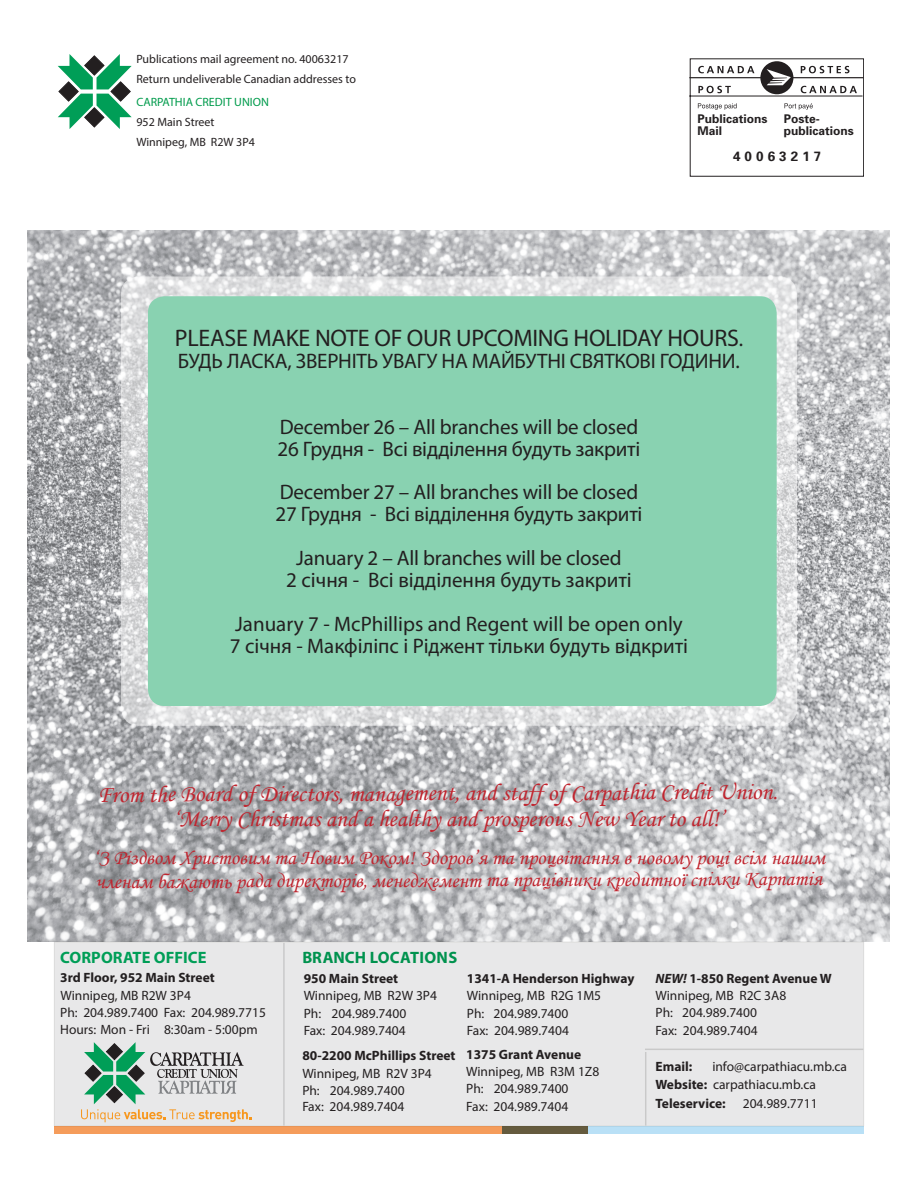
<style>
.page{position:relative;width:918px;height:1188px;background:#fff}
.page>*{position:absolute;margin:0;border:0;box-sizing:border-box;transform-origin:0 0}
.t1{font:24px "Monotype Corsiva";color:#c0252f}
.t2{font:24px "Myriad Pro";letter-spacing:-.01em;color:#231f20}
.t3{font:21px "Myriad Pro";letter-spacing:-.01em;color:#231f20}
.t4{font:21px "Monotype Corsiva";color:#c0252f}
.t5{font:700 16.5px "Myriad Pro";letter-spacing:.02em;color:#00924e}
.t6{font:700 16.5px "Myriad Pro";color:#009e57}
.t7{font:13.5px "Myriad Pro";color:#231f20}
.t8{font:700 13.5px "Myriad Pro";color:#231f20}
.t9{font:700 13.5px "Univers";letter-spacing:.3em;color:#231f20}
.t10{font:12px "Myriad Pro";color:#231f20}
.t11{font:700 12px/12px "Univers";color:#231f20}
.t12{font:12px "Myriad Pro";color:#009b4c}
.s1{font-size:21px}
.s2{font-style:italic}
.s3{font-weight:700}
</style>
<div class="page">
<div style="left:588px;top:1126px;width:276px;height:8px;background:#b9e0f6"></div>
<div style="left:502px;top:1126px;width:86px;height:8px;background:#655b3e"></div>
<div style="left:54px;top:1126px;width:448px;height:8px;background:#f59c5b"></div>
<img style="left:27px;top:230px;width:863px;height:712px">
<svg style="left:58px;top:54px;width:74px;height:75px"></svg>
<svg style="left:689px;top:58px;width:175px;height:119px"></svg>
<div style="left:54px;top:942px;width:810px;height:184px;background:#e8e8e9"></div>
<hr style="left:283px;top:943px;width:2px;height:183px;background:#191817">
<hr style="left:645px;top:1052px;width:1px;height:74px;background:#191817">
<svg style="left:81px;top:1042px;width:170px;height:80px"></svg>
<hr style="left:645px;top:1049px;width:218px;height:1px;background:#191817">
<svg style="left:121px;top:276px;width:676px;height:450px;background:#96d4b8"></svg>
<p class="t10" style="left:136px;top:52px;width:214px">Publications mail agreement no. 40063217</p>
<p class="t10" style="left:136px;top:71px;width:221px">Return undeliverable Canadian addresses to</p>
<p class="t12" style="left:136px;top:95px;width:134px">CARPATHIA CREDIT UNION</p>
<p class="t10" style="left:136px;top:115px;width:80px">952 Main Street</p>
<p class="t10" style="left:136px;top:134px;width:120px">Winnipeg, MB R2W 3P4</p>
<p class="t11" style="left:698px;top:113px;width:72px">Publications<br>Mail</p>
<p class="t11" style="left:784px;top:113px;width:72px">Poste&shy;publications</p>
<p class="t9" style="left:733px;top:148px;width:90px">40063217</p>
<p class="t2" style="left:175px;top:323px;width:570px">PLEASE MAKE NOTE OF OUR UPCOMING HOLIDAY HOURS<span class="s1">.</span></p>
<p class="t3" style="left:178px;top:348px;width:564px">БУДЬ ЛАСКА, ЗВЕРНІТЬ УВАГУ НА МАЙБУТНІ СВЯТКОВІ ГОДИНИ.</p>
<p class="t3" style="left:280px;top:414px;width:360px">December 26 – All branches will be closed</p>
<p class="t3" style="left:278px;top:436px;width:364px">26 Грудня - Всі відділення будуть закриті</p>
<p class="t3" style="left:280px;top:479px;width:360px">December 27 – All branches will be closed</p>
<p class="t3" style="left:275px;top:501px;width:369px">27 Грудня - Всі відділення будуть закриті</p>
<p class="t3" style="left:296px;top:545px;width:327px">January 2 – All branches will be closed</p>
<p class="t3" style="left:286px;top:567px;width:347px">2 січня - Всі відділення будуть закриті</p>
<p class="t3" style="left:235px;top:611px;width:449px">January 7 - McPhillips and Regent will be open only</p>
<p class="t3" style="left:230px;top:633px;width:460px">7 січня - Макфіліпс і Ріджент тільки будуть відкриті</p>
<p class="t1" style="left:98px;top:778px;width:682px">From the Board of Directors, management, and staff of Carpathia Credit Union.</p>
<p class="t1" style="left:173px;top:804px;width:553px">‘Merry Christmas and a healthy and prosperous New Year to all!’</p>
<p class="t4" style="left:93px;top:845px;width:734px">‘З Різдвом Христовим та Новим Роком! Здоров’я та процвітання в новому році всім нашим</p>
<p class="t4" style="left:96px;top:867px;width:728px">членам бажають рада директорів, менеджемент та працівники кредитної спілки Карпатія</p>
<p class="t6" style="left:60px;top:946px;width:148px">CORPORATE OFFICE</p>
<p class="t8" style="left:60px;top:969px;width:156px">3rd Floor, 952 Main Street</p>
<p class="t7" style="left:60px;top:987px;width:132px">Winnipeg, MB R2W 3P4</p>
<p class="t7" style="left:60px;top:1004px;width:207px">Ph: 204.989.7400 Fax: 204.989.7715</p>
<p class="t7" style="left:60px;top:1021px;width:199px">Hours: Mon - Fri 8:30am - 5:00pm</p>
<p class="t5" style="left:302px;top:946px;width:156px">BRANCH LOCATIONS</p>
<p class="t8" style="left:304px;top:969px;width:96px">950 Main Street</p>
<p class="t7" style="left:304px;top:987px;width:135px">Winnipeg, MB R2W 3P4</p>
<p class="t7" style="left:304px;top:1005px;width:104px">Ph: 204.989.7400</p>
<p class="t7" style="left:304px;top:1022px;width:104px">Fax: 204.989.7404</p>
<p class="t8" style="left:302px;top:1047px;width:155px">80-2200 McPhillips Street</p>
<p class="t7" style="left:302px;top:1065px;width:131px">Winnipeg, MB R2V 3P4</p>
<p class="t7" style="left:302px;top:1082px;width:104px">Ph: 204.989.7400</p>
<p class="t7" style="left:302px;top:1098px;width:104px">Fax: 204.989.7404</p>
<p class="t8" style="left:467px;top:969px;width:169px">1341-A Henderson Highway</p>
<p class="t7" style="left:467px;top:987px;width:136px">Winnipeg, MB R2G 1M5</p>
<p class="t7" style="left:467px;top:1005px;width:103px">Ph: 204.989.7400</p>
<p class="t7" style="left:467px;top:1022px;width:104px">Fax: 204.989.7404</p>
<p class="t8" style="left:466px;top:1045px;width:116px">1375 Grant Avenue</p>
<p class="t7" style="left:466px;top:1063px;width:135px">Winnipeg, MB R3M 1Z8</p>
<p class="t7" style="left:466px;top:1080px;width:104px">Ph: 204.989.7400</p>
<p class="t7" style="left:466px;top:1098px;width:104px">Fax: 204.989.7404</p>
<p class="t8" style="left:656px;top:969px;width:178px"><span class="s2">NEW!</span> 1-850 Regent Avenue W</p>
<p class="t7" style="left:656px;top:987px;width:132px">Winnipeg, MB R2C 3A8</p>
<p class="t7" style="left:656px;top:1005px;width:103px">Ph: 204.989.7400</p>
<p class="t7" style="left:656px;top:1022px;width:104px">Fax: 204.989.7404</p>
<p class="t8" style="left:656px;top:1057px;width:38px">Email:</p>
<p class="t7" style="left:712px;top:1058px;width:136px">info@carpathiacu.mb.ca</p>
<p class="t7" style="left:656px;top:1077px;width:162px"><span class="s3">Website:</span> carpathiacu.mb.ca</p>
<p class="t8" style="left:656px;top:1095px;width:72px">Teleservice:</p>
<p class="t7" style="left:743px;top:1096px;width:76px">204.989.7711</p>
</div>
